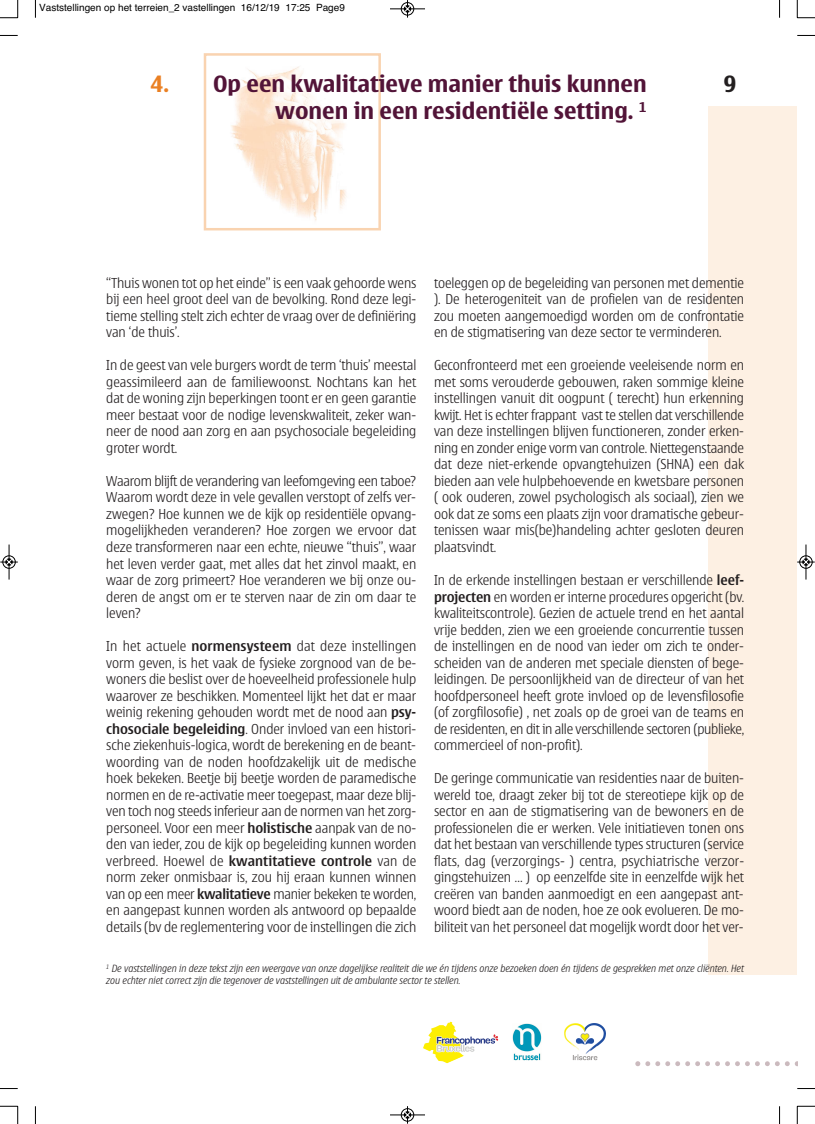
<style>
.page{position:relative;width:815px;height:1124px;background:#fff}
.page>*{position:absolute;margin:0;border:0;box-sizing:border-box;transform-origin:0 0}
.t1{font:700 22.5px "Nokia Sans";color:#521438}
.t2{font:700 22.5px "Nokia Sans";color:#231f20}
.t3{font:300 13.75px/16.5px "Nokia Sans";letter-spacing:-.005em;color:#231f20;text-align:justify}
.t4{font:italic 300 10px/12px "Nokia Sans";letter-spacing:-.005em;color:#231f20}
.t5{font:10px "Helvetica";color:#000}
.s1{color:#ea8023}
.s2{font-weight:600}
</style>
<div class="page">
<div style="left:709px;top:106px;width:88px;height:868px;background:#fdf0e3"></div>
<img style="left:423px;top:1021px;width:29px;height:26px">
<img style="left:564px;top:1023px;width:41px;height:37px">
<img style="left:513px;top:1023px;width:28px;height:37px">
<img style="left:231px;top:66px;width:116px;height:155px">
<div style="left:204px;top:53px;width:177px;height:177px;border:2px solid #f9d3b0"></div>
<svg style="left:635px;top:1061px;width:162px;height:4px"></svg>
<svg style="left:35px;top:0;width:1px;height:18px"></svg>
<svg style="left:0;top:35px;width:18px;height:1px"></svg>
<svg style="left:779px;top:0;width:1px;height:18px"></svg>
<svg style="left:797px;top:35px;width:18px;height:1px"></svg>
<svg style="left:35px;top:1106px;width:1px;height:17px"></svg>
<svg style="left:0;top:1088px;width:18px;height:1px"></svg>
<svg style="left:779px;top:1106px;width:1px;height:17px"></svg>
<svg style="left:797px;top:1088px;width:18px;height:1px"></svg>
<svg style="left:0;top:0;width:19px;height:19px"></svg>
<svg style="left:797px;top:0;width:18px;height:19px"></svg>
<svg style="left:0;top:1105px;width:19px;height:18px"></svg>
<svg style="left:797px;top:1105px;width:18px;height:18px"></svg>
<div style="left:401px;top:2px;width:13px;height:14px;border:1px solid #fff;border-radius:50%"></div>
<hr style="left:390px;top:9px;width:35px;height:1px;background:#000">
<div style="left:401px;top:2px;width:13px;height:13px;border:1px solid #000;border-radius:50%"></div>
<svg style="left:404px;top:0;width:7px;height:18px"></svg>
<hr style="left:390px;top:1114px;width:35px;height:1px;background:#000">
<div style="left:401px;top:1108px;width:13px;height:13px;border:1px solid #000;border-radius:50%"></div>
<svg style="left:404px;top:1106px;width:7px;height:17px"></svg>
<div style="left:2px;top:555px;width:14px;height:13px;border:1px solid #fff;border-radius:50%"></div>
<hr style="left:9px;top:544px;width:1px;height:35px;background:#000">
<div style="left:3px;top:555px;width:12px;height:13px;border:1px solid #000;border-radius:50%"></div>
<svg style="left:0;top:558px;width:18px;height:7px"></svg>
<div style="left:799px;top:555px;width:14px;height:13px;border:1px solid #fff;border-radius:50%"></div>
<hr style="left:806px;top:544px;width:1px;height:35px;background:#000">
<div style="left:800px;top:555px;width:12px;height:13px;border:1px solid #000;border-radius:50%"></div>
<svg style="left:797px;top:558px;width:18px;height:7px"></svg>
<p class="t5" style="left:39px;top:2px;width:307px">Vaststellingen op het terreien_2 vastellingen 16/12/19 17:25 Page9</p>
<h1 class="t1" style="left:151px;top:75px;width:498px"><span class="s1">4.</span> Op een kwalitatieve manier thuis kunnen</h1>
<h1 class="t2" style="left:723px;top:74px;width:15px">9</h1>
<h1 class="t1" style="left:275px;top:102px;width:373px">wonen in een residentiële setting. <sup>1</sup></h1>
<p class="t3" style="left:106px;top:275px;width:312px">“Thuis wonen tot op het einde” is een vaak gehoorde wens bij een heel groot deel van de bevolking. Rond deze legi&shy;tieme stelling stelt zich echter de vraag over de definiëring van ‘de thuis’.</p>
<p class="t3" style="left:106px;top:358px;width:312px">In de geest van vele burgers wordt de term ‘thuis’ meestal geassimileerd aan de familiewoonst. Nochtans kan het dat de woning zijn beperkingen toont er en geen garantie meer bestaat voor de nodige levenskwaliteit, zeker wan&shy;neer de nood aan zorg en aan psychosociale begeleiding groter wordt.</p>
<p class="t3" style="left:106px;top:473px;width:312px">Waarom blijft de verandering van leefomgeving een taboe?<br>Waarom wordt deze in vele gevallen verstopt of zelfs ver&shy;zwegen? Hoe kunnen we de kijk op residentiële opvang&shy;mogelijkheden veranderen? Hoe zorgen we ervoor dat deze transformeren naar een echte, nieuwe “thuis”, waar het leven verder gaat, met alles dat het zinvol maakt, en waar de zorg primeert? Hoe veranderen we bij onze ou&shy;deren de angst om er te sterven naar de zin om daar te leven?</p>
<p class="t3" style="left:106px;top:638px;width:312px">In het actuele <span class="s2">normensysteem</span> dat deze instellingen vorm geven, is het vaak de fysieke zorgnood van de be&shy;woners die beslist over de hoeveelheid professionele hulp waarover ze beschikken. Momenteel lijkt het dat er maar weinig rekening gehouden wordt met de nood aan <span class="s2">psy&shy;chosociale begeleiding</span>. Onder invloed van een histori&shy;sche ziekenhuis-logica, wordt de berekening en de beant&shy;woording van de noden hoofdzakelijk uit de medische hoek bekeken. Beetje bij beetje worden de paramedische normen en de re-activatie meer toegepast, maar deze blij&shy;ven toch nog steeds inferieur aan de normen van het zorg&shy;personeel. Voor een meer <span class="s2">holistische</span> aanpak van de no&shy;den van ieder, zou de kijk op begeleiding kunnen worden verbreed. Hoewel de <span class="s2">kwantitatieve controle</span> van de norm zeker onmisbaar is, zou hij eraan kunnen winnen van op een meer <span class="s2">kwalitatieve</span> manier bekeken te worden, en aangepast kunnen worden als antwoord op bepaalde details (bv de reglementering voor de instellingen die zich</p>
<p class="t3" style="left:434px;top:275px;width:312px">toeleggen op de begeleiding van personen met dementie ). De heterogeniteit van de profielen van de residenten zou moeten aangemoedigd worden om de confrontatie en de stigmatisering van deze sector te verminderen.</p>
<p class="t3" style="left:434px;top:358px;width:312px">Geconfronteerd met een groeiende veeleisende norm en met soms verouderde gebouwen, raken sommige kleine instellingen vanuit dit oogpunt ( terecht) hun erkenning kwijt. Het is echter frappant vast te stellen dat verschillende van deze instellingen blijven functioneren, zonder erken&shy;ning en zonder enige vorm van controle. Niettegenstaande dat deze niet-erkende opvangtehuizen (SHNA) een dak bieden aan vele hulpbehoevende en kwetsbare personen ( ook ouderen, zowel psychologisch als sociaal), zien we ook dat ze soms een plaats zijn voor dramatische gebeur&shy;tenissen waar mis(be)handeling achter gesloten deuren plaatsvindt.</p>
<p class="t3" style="left:434px;top:572px;width:312px">In de erkende instellingen bestaan er verschillende <span class="s2">leef&shy;projecten</span> en worden er interne procedures opgericht (bv. kwaliteitscontrole). Gezien de actuele trend en het aantal vrije bedden, zien we een groeiende concurrentie tussen de instellingen en de nood van ieder om zich te onder&shy;scheiden van de anderen met speciale diensten of bege&shy;leidingen. De persoonlijkheid van de directeur of van het hoofdpersoneel heeft grote invloed op de levensfilosofie (of zorgfilosofie) , net zoals op de groei van de teams en de residenten, en dit in alle verschillende sectoren (publieke, commercieel of non-profit).</p>
<p class="t3" style="left:434px;top:770px;width:312px">De geringe communicatie van residenties naar de buiten&shy;wereld toe, draagt zeker bij tot de stereotiepe kijk op de sector en aan de stigmatisering van de bewoners en de professionelen die er werken. Vele initiatieven tonen ons dat het bestaan van verschillende types structuren (service flats, dag (verzorgings- ) centra, psychiatrische verzor&shy;gingstehuizen … ) op eenzelfde site in eenzelfde wijk het creëren van banden aanmoedigt en een aangepast ant&shy;woord biedt aan de noden, hoe ze ook evolueren. De mo&shy;biliteit van het personeel dat mogelijk wordt door het ver-</p>
<p class="t4" style="left:106px;top:962px;width:639px"><sup>1</sup> De vaststellingen in deze tekst zijn een weergave van onze dagelijkse realiteit die we én tijdens onze bezoeken doen én tijdens de gesprekken met onze cliënten. Het zou echter niet correct zijn die tegenover de vaststellingen uit de ambulante sector te stellen.</p>
</div>
